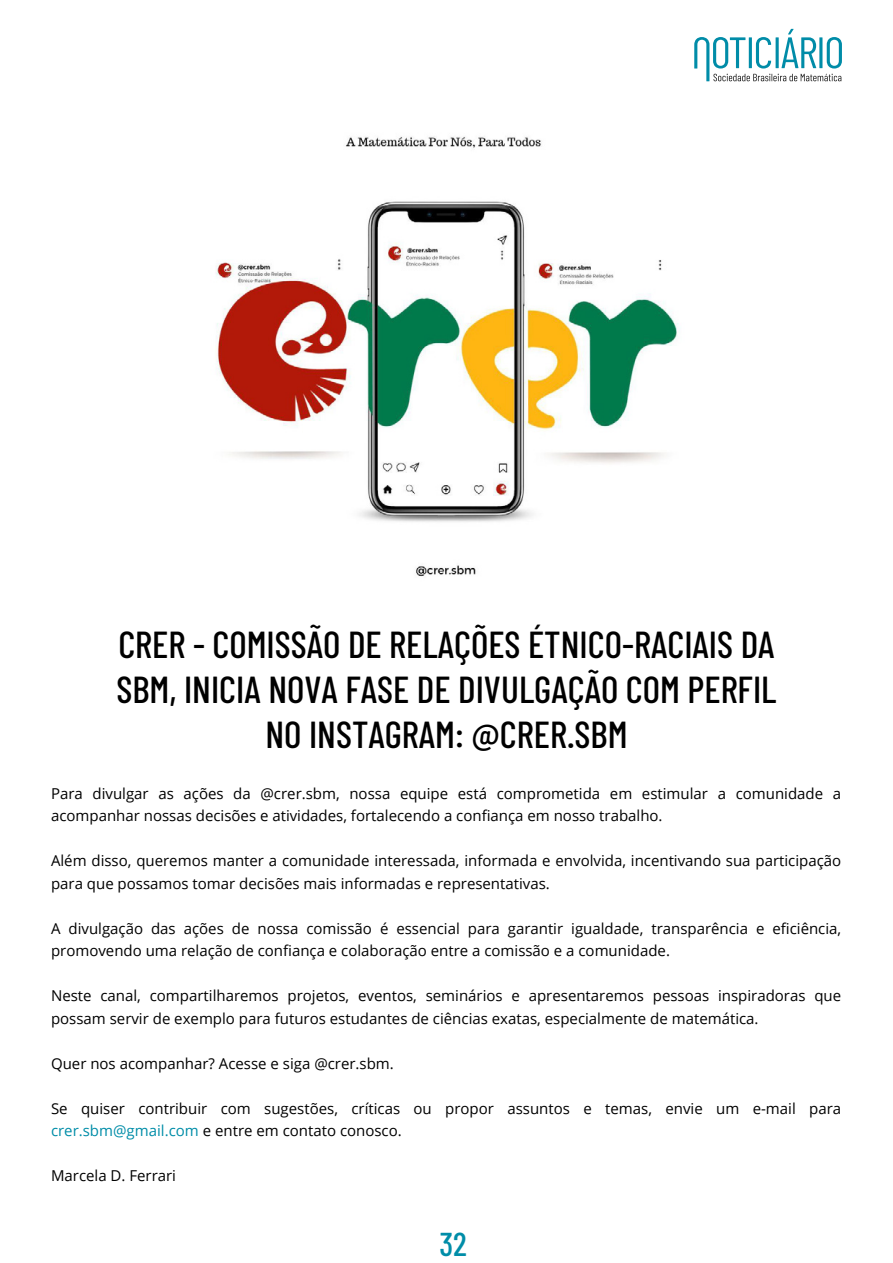
<style>
.page{position:relative;width:893px;height:1263px;background:#fff}
.page>*{position:absolute;margin:0;border:0;box-sizing:border-box;transform-origin:0 0}
.t1{font:500 37.5px/45px "Barlow Condensed";color:#000;text-align:center}
.t2{font:500 33px "Barlow Condensed";color:#008da8}
.t3{font:15px/22.5px "Open Sans";color:#000}
.s1{color:#008da8}
</style>
<div class="page">
<svg style="left:694px;top:29px;width:148px;height:52px"></svg>
<img style="left:216px;top:136px;width:463px;height:441px">
<h1 class="t1" style="left:116px;top:619px;width:662px">CRER - COMISSÃO DE RELAÇÕES ÉTNICO-RACIAIS DA<br>SBM, INICIA NOVA FASE DE DIVULGAÇÃO COM PERFIL<br>NO INSTAGRAM: @CRER.SBM</h1>
<p class="t3" style="left:51px;top:781px;width:792px">Para divulgar as ações da @crer.sbm, nossa equipe está comprometida em estimular a comunidade a acompanhar nossas decisões e atividades, fortalecendo a confiança em nosso trabalho.</p>
<p class="t3" style="left:51px;top:849px;width:792px">Além disso, queremos manter a comunidade interessada, informada e envolvida, incentivando sua participação para que possamos tomar decisões mais informadas e representativas.</p>
<p class="t3" style="left:51px;top:916px;width:792px">A divulgação das ações de nossa comissão é essencial para garantir igualdade, transparência e eficiência, promovendo uma relação de confiança e colaboração entre a comissão e a comunidade.</p>
<p class="t3" style="left:51px;top:984px;width:792px">Neste canal, compartilharemos projetos, eventos, seminários e apresentaremos pessoas inspiradoras que possam servir de exemplo para futuros estudantes de ciências exatas, especialmente de matemática.</p>
<p class="t3" style="left:51px;top:1051px;width:344px">Quer nos acompanhar? Acesse e siga @crer.sbm.</p>
<p class="t3" style="left:51px;top:1096px;width:792px">Se quiser contribuir com sugestões, críticas ou propor assuntos e temas, envie um e-mail para <span class="s1">crer.sbm@gmail.com</span> e entre em contato conosco.</p>
<p class="t3" style="left:51px;top:1164px;width:127px">Marcela D. Ferrari</p>
<h2 class="t2" style="left:439px;top:1220px;width:29px">32</h2>
</div>
